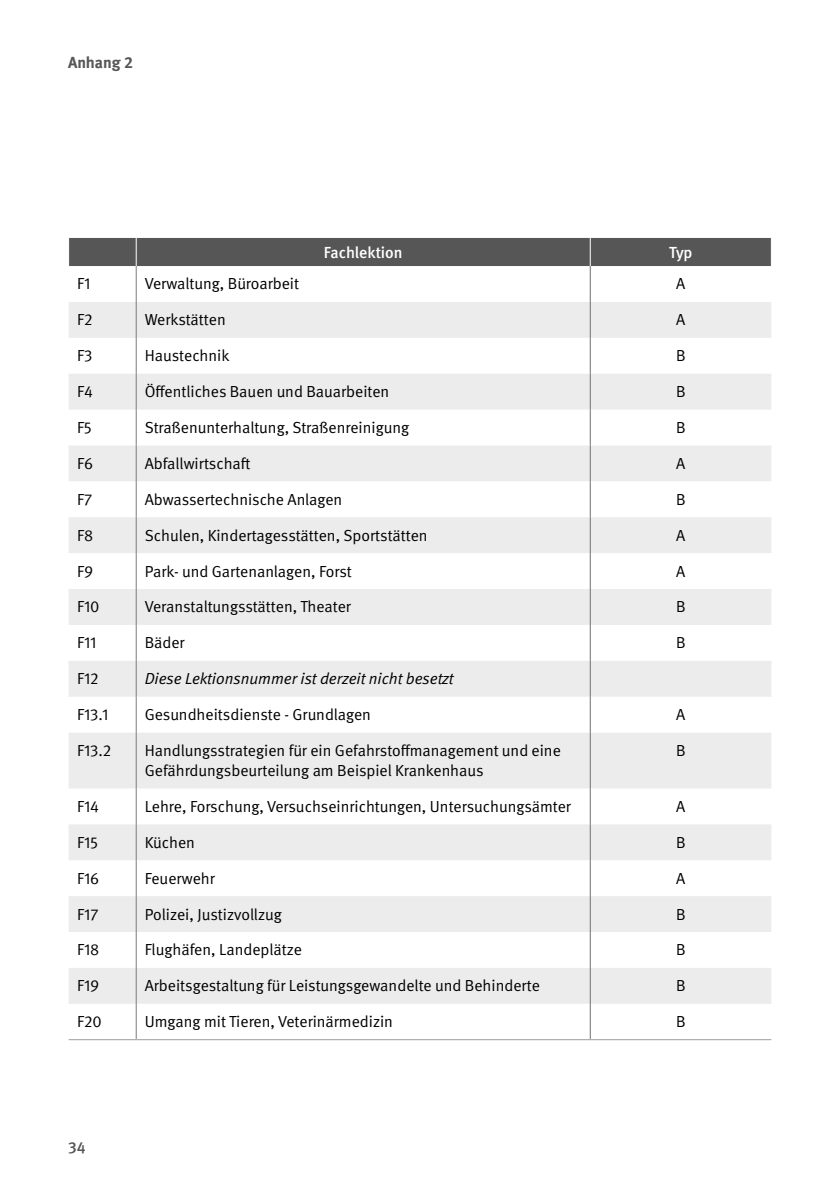
<style>
.page{position:relative;width:840px;height:1191px;background:#fff}
.page>*{position:absolute;margin:0;border:0;box-sizing:border-box;transform-origin:0 0}
.t1{font:16px/20px "DGUV Meta";color:#000}
.t2{font:italic 16px "DGUV Meta";color:#000}
.t3{font:500 16px "DGUV Meta";color:#fff}
.t4{font:700 16px "DGUV Meta";color:#565656}
.t5{font:500 16px "DGUV Meta";color:#565656}
</style>
<div class="page">
<svg style="left:69px;top:302px;width:702px;height:701px;fill:#ececed"></svg>
<div style="left:69px;top:238px;width:702px;height:28px;background:#565656"></div>
<hr style="left:136px;top:266px;width:1px;height:36px;background:#7b7b7c">
<hr style="left:136px;top:302px;width:1px;height:36px;background:#7b7b7c">
<hr style="left:136px;top:338px;width:1px;height:36px;background:#7b7b7c">
<hr style="left:136px;top:374px;width:1px;height:35px;background:#7b7b7c">
<hr style="left:136px;top:409px;width:1px;height:36px;background:#7b7b7c">
<hr style="left:136px;top:445px;width:1px;height:36px;background:#7b7b7c">
<hr style="left:136px;top:481px;width:1px;height:36px;background:#7b7b7c">
<hr style="left:136px;top:517px;width:1px;height:36px;background:#7b7b7c">
<hr style="left:136px;top:553px;width:1px;height:36px;background:#7b7b7c">
<hr style="left:136px;top:589px;width:1px;height:36px;background:#7b7b7c">
<hr style="left:136px;top:625px;width:1px;height:36px;background:#7b7b7c">
<hr style="left:136px;top:661px;width:1px;height:35px;background:#7b7b7c">
<hr style="left:136px;top:696px;width:1px;height:36px;background:#7b7b7c">
<hr style="left:136px;top:732px;width:1px;height:56px;background:#7b7b7c">
<hr style="left:136px;top:788px;width:1px;height:36px;background:#7b7b7c">
<hr style="left:136px;top:824px;width:1px;height:36px;background:#7b7b7c">
<hr style="left:136px;top:860px;width:1px;height:36px;background:#7b7b7c">
<hr style="left:136px;top:896px;width:1px;height:36px;background:#7b7b7c">
<hr style="left:136px;top:932px;width:1px;height:36px;background:#7b7b7c">
<hr style="left:136px;top:968px;width:1px;height:35px;background:#7b7b7c">
<hr style="left:589px;top:266px;width:1px;height:36px;background:#6e7070">
<hr style="left:589px;top:302px;width:1px;height:36px;background:#6e7070">
<hr style="left:589px;top:338px;width:1px;height:36px;background:#6e7070">
<hr style="left:589px;top:374px;width:1px;height:35px;background:#6e7070">
<hr style="left:589px;top:409px;width:1px;height:36px;background:#6e7070">
<hr style="left:589px;top:445px;width:1px;height:36px;background:#6e7070">
<hr style="left:589px;top:481px;width:1px;height:36px;background:#6e7070">
<hr style="left:589px;top:517px;width:1px;height:36px;background:#6e7070">
<hr style="left:589px;top:553px;width:1px;height:36px;background:#6e7070">
<hr style="left:589px;top:589px;width:1px;height:36px;background:#6e7070">
<hr style="left:589px;top:625px;width:1px;height:36px;background:#6e7070">
<hr style="left:589px;top:661px;width:1px;height:35px;background:#6e7070">
<hr style="left:589px;top:696px;width:1px;height:36px;background:#6e7070">
<hr style="left:589px;top:732px;width:1px;height:56px;background:#6e7070">
<hr style="left:589px;top:788px;width:1px;height:36px;background:#6e7070">
<hr style="left:589px;top:824px;width:1px;height:36px;background:#6e7070">
<hr style="left:589px;top:860px;width:1px;height:36px;background:#6e7070">
<hr style="left:589px;top:896px;width:1px;height:36px;background:#6e7070">
<hr style="left:589px;top:932px;width:1px;height:36px;background:#6e7070">
<hr style="left:589px;top:968px;width:1px;height:35px;background:#6e7070">
<hr style="left:136px;top:1003px;width:1px;height:36px;background:#7b7b7c">
<hr style="left:589px;top:1003px;width:1px;height:36px;background:#6e7070">
<hr style="left:69px;top:1039px;width:67px;height:1px;background:#9c9d9d">
<hr style="left:136px;top:1039px;width:454px;height:1px;background:#9c9d9d">
<hr style="left:590px;top:1039px;width:181px;height:1px;background:#9c9d9d">
<p class="t4" style="left:68px;top:53px;width:66px">Anhang 2</p>
<p class="t3" style="left:323px;top:243px;width:80px">Fachlektion</p>
<p class="t3" style="left:668px;top:243px;width:25px">Typ</p>
<p class="t1" style="left:77px;top:274px;width:15px">F1</p>
<p class="t1" style="left:145px;top:274px;width:156px">Verwaltung, Büroarbeit</p>
<p class="t1" style="left:675px;top:274px;width:11px">A</p>
<p class="t1" style="left:77px;top:310px;width:17px">F2</p>
<p class="t1" style="left:145px;top:310px;width:82px">Werkstätten</p>
<p class="t1" style="left:675px;top:310px;width:11px">A</p>
<p class="t1" style="left:77px;top:346px;width:17px">F3</p>
<p class="t1" style="left:145px;top:346px;width:86px">Haustechnik</p>
<p class="t1" style="left:675px;top:346px;width:11px">B</p>
<p class="t1" style="left:77px;top:382px;width:17px">F4</p>
<p class="t1" style="left:145px;top:382px;width:246px">Öffentliches Bauen und Bauarbeiten</p>
<p class="t1" style="left:675px;top:382px;width:11px">B</p>
<p class="t1" style="left:77px;top:418px;width:16px">F5</p>
<p class="t1" style="left:145px;top:418px;width:266px">Straßenunterhaltung, Straßenreinigung</p>
<p class="t1" style="left:675px;top:418px;width:11px">B</p>
<p class="t1" style="left:77px;top:454px;width:17px">F6</p>
<p class="t1" style="left:145px;top:454px;width:107px">Abfallwirtschaft</p>
<p class="t1" style="left:675px;top:454px;width:11px">A</p>
<p class="t1" style="left:77px;top:489px;width:16px">F7</p>
<p class="t1" style="left:145px;top:489px;width:199px">Abwassertechnische Anlagen</p>
<p class="t1" style="left:675px;top:489px;width:11px">B</p>
<p class="t1" style="left:77px;top:525px;width:17px">F8</p>
<p class="t1" style="left:145px;top:525px;width:284px">Schulen, Kindertagesstätten, Sportstätten</p>
<p class="t1" style="left:675px;top:525px;width:11px">A</p>
<p class="t1" style="left:77px;top:561px;width:17px">F9</p>
<p class="t1" style="left:145px;top:561px;width:208px">Park- und Gartenanlagen, Forst</p>
<p class="t1" style="left:675px;top:561px;width:11px">A</p>
<p class="t1" style="left:77px;top:597px;width:24px">F10</p>
<p class="t1" style="left:145px;top:597px;width:208px">Veranstaltungsstätten, Theater</p>
<p class="t1" style="left:675px;top:597px;width:11px">B</p>
<p class="t1" style="left:77px;top:633px;width:21px">F11</p>
<p class="t1" style="left:145px;top:633px;width:41px">Bäder</p>
<p class="t1" style="left:675px;top:633px;width:11px">B</p>
<p class="t1" style="left:77px;top:669px;width:23px">F12</p>
<p class="t2" style="left:145px;top:669px;width:310px">Diese Lektionsnummer ist derzeit nicht besetzt</p>
<p class="t1" style="left:77px;top:705px;width:33px">F13.1</p>
<p class="t1" style="left:145px;top:705px;width:227px">Gesundheitsdienste - Grundlagen</p>
<p class="t1" style="left:675px;top:705px;width:11px">A</p>
<p class="t1" style="left:77px;top:741px;width:36px">F13.2</p>
<p class="t1" style="left:145px;top:741px;width:417px">Handlungsstrategien für ein Gefahrstoffmanagement und eine<br>Gefährdungsbeurteilung am Beispiel Krankenhaus</p>
<p class="t1" style="left:675px;top:741px;width:11px">B</p>
<p class="t1" style="left:77px;top:796px;width:23px">F14</p>
<p class="t1" style="left:145px;top:796px;width:427px">Lehre, Forschung, Versuchseinrichtungen, Untersuchungsämter</p>
<p class="t1" style="left:675px;top:796px;width:11px">A</p>
<p class="t1" style="left:77px;top:832px;width:22px">F15</p>
<p class="t1" style="left:145px;top:832px;width:52px">Küchen</p>
<p class="t1" style="left:675px;top:832px;width:11px">B</p>
<p class="t1" style="left:77px;top:868px;width:24px">F16</p>
<p class="t1" style="left:145px;top:868px;width:72px">Feuerwehr</p>
<p class="t1" style="left:675px;top:868px;width:11px">A</p>
<p class="t1" style="left:77px;top:904px;width:23px">F17</p>
<p class="t1" style="left:145px;top:904px;width:139px">Polizei, Justizvollzug</p>
<p class="t1" style="left:675px;top:904px;width:11px">B</p>
<p class="t1" style="left:77px;top:940px;width:24px">F18</p>
<p class="t1" style="left:145px;top:940px;width:159px">Flughäfen, Landeplätze</p>
<p class="t1" style="left:675px;top:940px;width:11px">B</p>
<p class="t1" style="left:77px;top:976px;width:24px">F19</p>
<p class="t1" style="left:145px;top:976px;width:396px">Arbeitsgestaltung für Leistungsgewandelte und Behinderte</p>
<p class="t1" style="left:675px;top:976px;width:11px">B</p>
<p class="t1" style="left:77px;top:1012px;width:26px">F20</p>
<p class="t1" style="left:145px;top:1012px;width:249px">Umgang mit Tieren, Veterinärmedizin</p>
<p class="t1" style="left:675px;top:1012px;width:11px">B</p>
<p class="t5" style="left:68px;top:1137px;width:19px">34</p>
</div>
